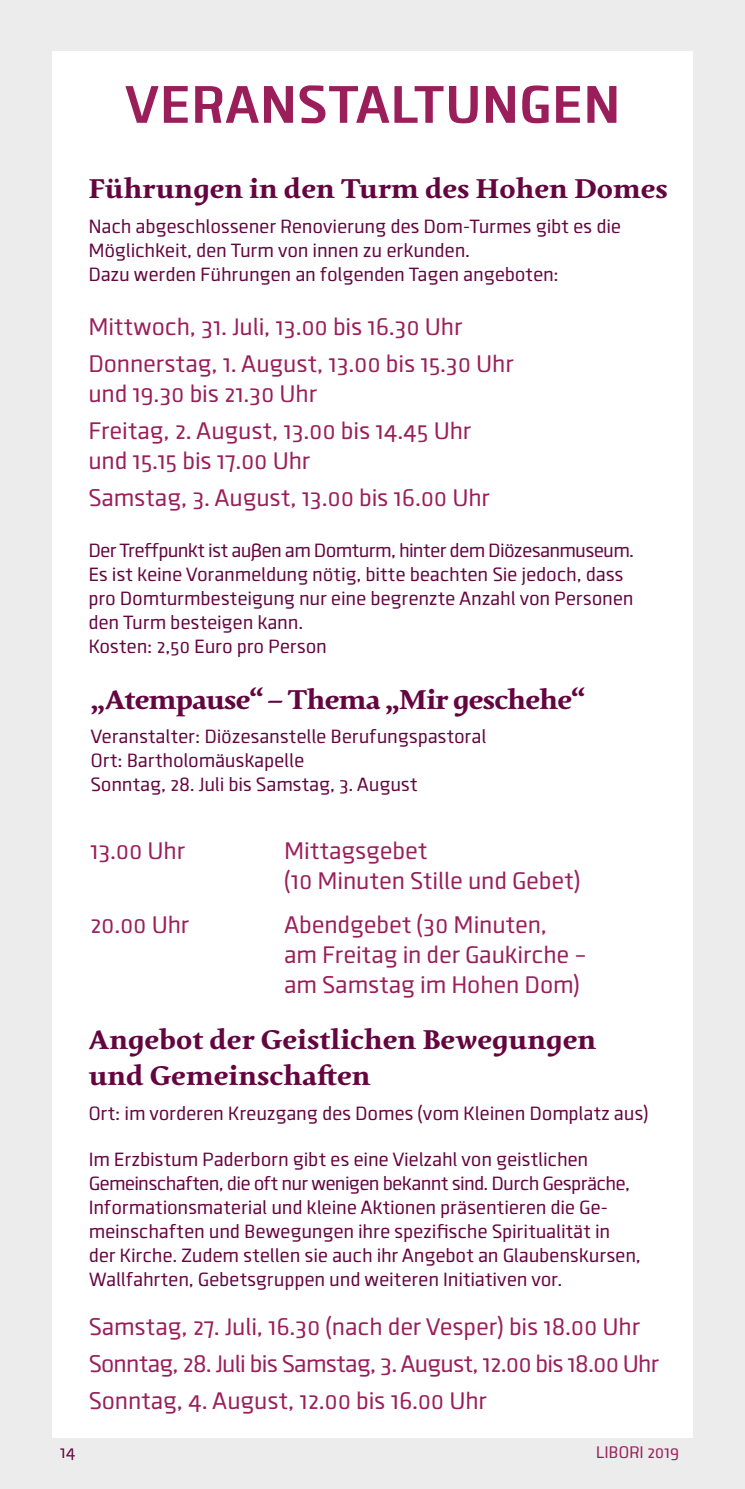
<style>
.page{position:relative;width:745px;height:1489px;background:#fff}
.page>*{position:absolute;margin:0;border:0;box-sizing:border-box;transform-origin:0 0}
.t1{font:700 55px "Clio";color:#9a1e5a}
.t2{font:700 30px/36px "Pollen";color:#640540}
.t3{font:700 30px "Pollen";letter-spacing:-.025em;color:#640540}
.t4{font:25px/37px "Clio";color:#9a1e5a}
.t5{font:20px/24px "Clio";color:#640540}
.t6{font:17.5px "Clio";color:#9a1e5a}
.t7{font:17.5px "Clio";color:#640540}
</style>
<div class="page">
<div style="left:0;top:0;width:744px;height:1488px;background:#ececec"></div>
<div style="left:52px;top:51px;width:640px;height:1386px;background:#fff"></div>
<h1 class="t1" style="left:125px;top:70px;width:497px">VERANSTALTUNGEN</h1>
<h2 class="t2" style="left:88px;top:171px;width:580px">Führungen in den Turm des Hohen Domes</h2>
<p class="t5" style="left:89px;top:214px;width:533px">Nach abgeschlossener Renovierung des Dom-Turmes gibt es die<br>Möglichkeit, den Turm von innen zu erkunden.<br>Dazu werden Führungen an folgenden Tagen angeboten:</p>
<p class="t4" style="left:89px;top:308px;width:427px">Mittwoch, 31. Juli, 13.00 bis 16.30 Uhr<br>Donnerstag, 1. August, 13.00 bis 15.30 Uhr</p>
<p class="t4" style="left:89px;top:375px;width:384px">und 19.30 bis 21.30 Uhr<br>Freitag, 2. August, 13.00 bis 14.45 Uhr</p>
<p class="t4" style="left:89px;top:442px;width:403px">und 15.15 bis 17.00 Uhr<br>Samstag, 3. August, 13.00 bis 16.00 Uhr</p>
<p class="t5" style="left:89px;top:538px;width:546px">Der Treffpunkt ist außen am Domturm, hinter dem Diözesanmuseum.<br>Es ist keine Voranmeldung nötig, bitte beachten Sie jedoch, dass pro Domturmbesteigung nur eine begrenzte Anzahl von Personen den Turm besteigen kann.<br>Kosten: 2,50 Euro pro Person</p>
<h2 class="t3" style="left:90px;top:680px;width:495px">„Atempause“ – Thema „Mir geschehe“</h2>
<p class="t5" style="left:91px;top:724px;width:397px">Veranstalter: Diözesanstelle Berufungspastoral<br>Ort: Bartholomäuskapelle<br>Sonntag, 28. Juli bis Samstag, 3. August</p>
<p class="t4" style="left:90px;top:832px;width:97px">13.00 Uhr</p>
<p class="t4" style="left:284px;top:835px;width:297px;line-height:30px">Mittagsgebet<br>(10 Minuten Stille und Gebet)</p>
<p class="t4" style="left:90px;top:905px;width:101px">20.00 Uhr</p>
<p class="t4" style="left:284px;top:909px;width:303px;line-height:30px">Abendgebet (30 Minuten,<br>am Freitag in der Gaukirche – am Samstag im Hohen Dom)</p>
<h2 class="t2" style="left:89px;top:1021px;width:508px">Angebot der Geistlichen Bewegungen und Gemeinschaften</h2>
<p class="t5" style="left:89px;top:1101px;width:561px">Ort: im vorderen Kreuzgang des Domes (vom Kleinen Domplatz aus)</p>
<p class="t5" style="left:89px;top:1146px;width:553px">Im Erzbistum Paderborn gibt es eine Vielzahl von geistlichen Gemeinschaften, die oft nur wenigen bekannt sind. Durch Gespräche, Informationsmaterial und kleine Aktionen präsentieren die Ge&shy;meinschaften und Bewegungen ihre spezifische Spiritualität in der Kirche. Zudem stellen sie auch ihr Angebot an Glaubenskursen, Wallfahrten, Gebetsgruppen und weiteren Initiativen vor.</p>
<p class="t4" style="left:89px;top:1307px;width:572px">Samstag, 27. Juli, 16.30 (nach der Vesper) bis 18.00 Uhr<br>Sonntag, 28. Juli bis Samstag, 3. August, 12.00 bis 18.00 Uhr<br>Sonntag, 4. August, 12.00 bis 16.00 Uhr</p>
<p class="t7" style="left:60px;top:1441px;width:17px">14</p>
<p class="t6" style="left:596px;top:1441px;width:85px">LIBORI 2019</p>
</div>
